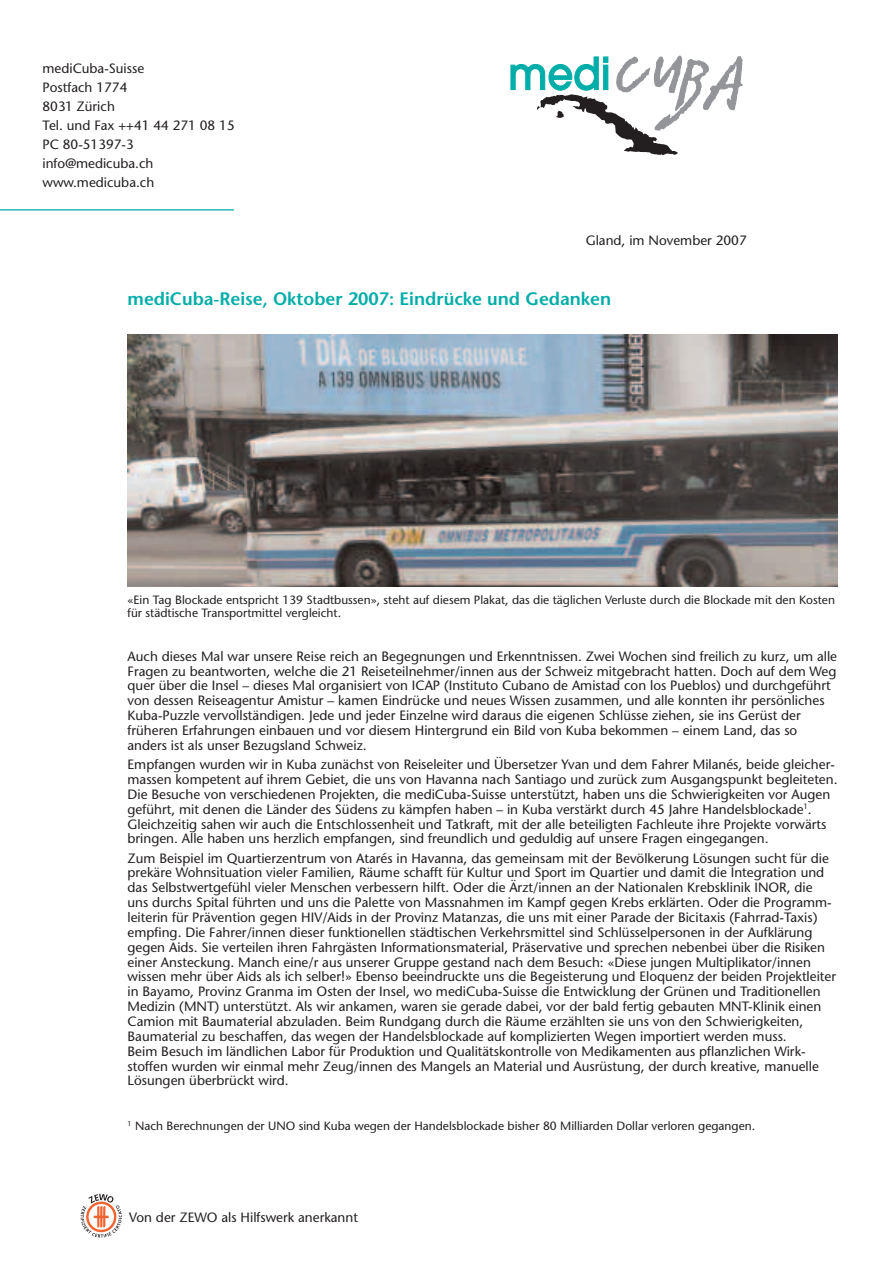
<style>
.page{position:relative;width:893px;height:1263px;background:#fff}
.page>*{position:absolute;margin:0;border:0;box-sizing:border-box;transform-origin:0 0}
.t1{font:600 18px "Stone Sans";color:#00ada8}
.t2{font:13.5px/14.9px "Stone Sans";color:#231f20}
.t3{font:12px/13.2px "Stone Sans";color:#231f20}
</style>
<div class="page">
<svg style="left:510px;top:56px;width:233px;height:99px"></svg>
<div style="left:603px;top:65px;width:5px;height:25px;border:1px solid #00ada8"></div>
<hr style="left:0;top:209px;width:234px;height:1px;background:#00ada8">
<svg style="left:81px;top:1194px;width:41px;height:43px"></svg>
<img style="left:128px;top:335px;width:710px;height:252px">
<p class="t2" style="left:43px;top:60px;width:194px;line-height:19.2px">mediCuba-Suisse<br>Postfach 1774<br>8031 Zürich<br>Tel. und Fax ++41 44 271 08 15<br>PC 80-51397-3 info@medicuba.ch www.medicuba.ch</p>
<p class="t2" style="left:586px;top:234px;width:163px">Gland, im November 2007</p>
<h1 class="t1" style="left:128px;top:292px;width:485px">mediCuba-Reise, Oktober 2007: Eindrücke und Gedanken</h1>
<p class="t3" style="left:128px;top:595px;width:709px">«Ein Tag Blockade entspricht 139 Stadtbussen», steht auf diesem Plakat, das die täglichen Verluste durch die Blockade mit den Kosten für städtische Transportmittel vergleicht.</p>
<p class="t2" style="left:128px;top:650px;width:711px">Auch dieses Mal war unsere Reise reich an Begegnungen und Erkenntnissen. Zwei Wochen sind freilich zu kurz, um alle Fragen zu beantworten, welche die 21 Reiseteilnehmer/innen aus der Schweiz mitgebracht hatten. Doch auf dem Weg quer über die Insel – dieses Mal organisiert von ICAP (Instituto Cubano de Amistad con los Pueblos) und durchgeführt von dessen Reiseagentur Amistur – kamen Eindrücke und neues Wissen zusammen, und alle konnten ihr persönliches Kuba-Puzzle vervollständigen. Jede und jeder Einzelne wird daraus die eigenen Schlüsse ziehen, sie ins Gerüst der früheren Erfahrungen einbauen und vor diesem Hintergrund ein Bild von Kuba bekommen – einem Land, das so anders ist als unser Bezugsland Schweiz.</p>
<p class="t2" style="left:128px;top:758px;width:711px">Empfangen wurden wir in Kuba zunächst von Reiseleiter und Übersetzer Yvan und dem Fahrer Milanés, beide gleicher&shy;massen kompetent auf ihrem Gebiet, die uns von Havanna nach Santiago und zurück zum Ausgangspunkt begleiteten.<br>Die Besuche von verschiedenen Projekten, die mediCuba-Suisse unterstützt, haben uns die Schwierigkeiten vor Augen geführt, mit denen die Länder des Südens zu kämpfen haben – in Kuba verstärkt durch 45 Jahre Handelsblockade<sup>1</sup>.<br>Gleichzeitig sahen wir auch die Entschlossenheit und Tatkraft, mit der alle beteiligten Fachleute ihre Projekte vorwärts bringen. Alle haben uns herzlich empfangen, sind freundlich und geduldig auf unsere Fragen eingegangen.</p>
<p class="t2" style="left:128px;top:852px;width:710px">Zum Beispiel im Quartierzentrum von Atarés in Havanna, das gemeinsam mit der Bevölkerung Lösungen sucht für die prekäre Wohnsituation vieler Familien, Räume schafft für Kultur und Sport im Quartier und damit die Integration und das Selbstwertgefühl vieler Menschen verbessern hilft. Oder die Ärzt/innen an der Nationalen Krebsklinik INOR, die uns durchs Spital führten und uns die Palette von Massnahmen im Kampf gegen Krebs erklärten. Oder die Programm&shy;leiterin für Prävention gegen HIV/Aids in der Provinz Matanzas, die uns mit einer Parade der Bicitaxis (Fahrrad-Taxis) empfing. Die Fahrer/innen dieser funktionellen städtischen Verkehrsmittel sind Schlüsselpersonen in der Aufklärung gegen Aids. Sie verteilen ihren Fahrgästen Informationsmaterial, Präservative und sprechen nebenbei über die Risiken einer Ansteckung. Manch eine/r aus unserer Gruppe gestand nach dem Besuch: «Diese jungen Multiplikator/innen wissen mehr über Aids als ich selber!» Ebenso beeindruckte uns die Begeisterung und Eloquenz der beiden Projektleiter in Bayamo, Provinz Granma im Osten der Insel, wo mediCuba-Suisse die Entwicklung der Grünen und Traditionellen Medizin (MNT) unterstützt. Als wir ankamen, waren sie gerade dabei, vor der bald fertig gebauten MNT-Klinik einen Camion mit Baumaterial abzuladen. Beim Rundgang durch die Räume erzählten sie uns von den Schwierigkeiten, Baumaterial zu beschaffen, das wegen der Handelsblockade auf komplizierten Wegen importiert werden muss.<br>Beim Besuch im ländlichen Labor für Produktion und Qualitätskontrolle von Medikamenten aus pflanzlichen Wirk&shy;stoffen wurden wir einmal mehr Zeug/innen des Mangels an Material und Ausrüstung, der durch kreative, manuelle Lösungen überbrückt wird.</p>
<p class="t3" style="left:128px;top:1120px;width:629px"><sup>1</sup> Nach Berechnungen der UNO sind Kuba wegen der Handelsblockade bisher 80 Milliarden Dollar verloren gegangen.</p>
<p class="t2" style="left:129px;top:1211px;width:230px">Von der ZEWO als Hilfswerk anerkannt</p>
</div>
